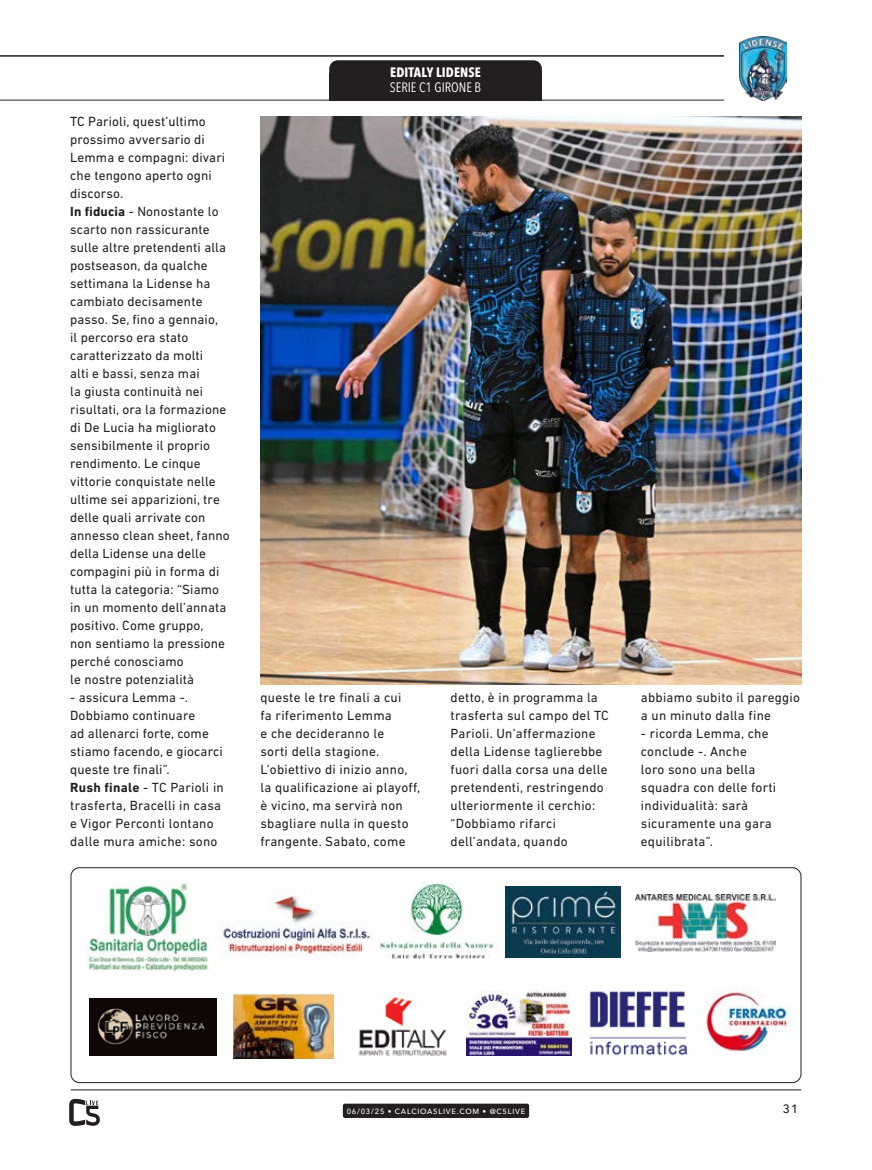
<style>
.page{position:relative;width:872px;height:1170px;background:#fff}
.page>*{position:absolute;margin:0;border:0;box-sizing:border-box;transform-origin:0 0}
.t1{font:13.5px/18px "DIN Next LT Pro";letter-spacing:.01em;color:#231f20}
.t2{font:700 condensed 13.5px "Avenir Next LT Pro";letter-spacing:.01em;color:#fff}
.t3{font:condensed 13.5px "Avenir Next LT Pro";color:#fff}
.t4{font:500 12px "Avenir Next LT Pro";color:#231f20}
.t5{font:500 7.5px "Avenir Next LT Pro";letter-spacing:.1em;color:#fff}
.s1{font-weight:700}
</style>
<div class="page">
<hr style="left:0;top:100px;width:724px;height:1px;background:#231f20">
<hr style="left:0;top:55px;width:769px;height:2px;background:#231f20">
<div style="left:329px;top:60px;width:213px;height:29px;background:#231f20;border-radius:9px"></div>
<div style="left:329px;top:73px;width:213px;height:27px;background:#231f20"></div>
<div style="left:724px;top:36px;width:77px;height:64px;background:#fff"></div>
<img style="left:739px;top:36px;width:47px;height:64px">
<img style="left:506px;top:886px;width:115px;height:71px">
<img style="left:108px;top:882px;width:80px;height:53px">
<div style="left:71px;top:867px;width:730px;height:215px;border:1px solid #231f20;border-radius:9px"></div>
<img style="left:87px;top:938px;width:122px;height:34px">
<img style="left:220px;top:894px;width:152px;height:63px">
<img style="left:635px;top:894px;width:141px;height:57px">
<img style="left:379px;top:881px;width:115px;height:78px">
<img style="left:697px;top:989px;width:92px;height:65px">
<img style="left:467px;top:990px;width:105px;height:65px">
<img style="left:234px;top:994px;width:99px;height:63px">
<img style="left:358px;top:997px;width:89px;height:59px">
<img style="left:89px;top:998px;width:127px;height:57px">
<img style="left:589px;top:991px;width:99px;height:65px">
<img style="left:260px;top:117px;width:541px;height:568px">
<hr style="left:71px;top:1089px;width:730px;height:1px;background:#231f20">
<div style="left:343px;top:1103px;width:186px;height:14px;background:#231f20;border-radius:2px"></div>
<svg style="left:69px;top:1098px;width:31px;height:27px"></svg>
<p class="t2" style="left:390px;top:64px;width:92px">EDITALY LIDENSE</p>
<p class="t3" style="left:390px;top:79px;width:93px">SERIE C1 GIRONE B</p>
<p class="t1" style="left:70px;top:112px;width:161px">TC Parioli, quest’ultimo prossimo avversario di<br>Lemma e compagni: divari che tengono aperto ogni discorso.<br><span class="s1">In fiducia</span> - Nonostante lo scarto non rassicurante sulle altre pretendenti alla postseason, da qualche settimana la Lidense ha cambiato decisamente passo. Se, fino a gennaio,<br>il percorso era stato caratterizzato da molti<br>alti e bassi, senza mai<br>la giusta continuità nei risultati, ora la formazione di De Lucia ha migliorato sensibilmente il proprio rendimento. Le cinque vittorie conquistate nelle ultime sei apparizioni, tre delle quali arrivate con annesso clean sheet, fanno della Lidense una delle compagini più in forma di tutta la categoria: “Siamo in un momento dell’annata positivo. Come gruppo,<br>non sentiamo la pressione perché conosciamo<br>le nostre potenzialità</p>
<p class="t1" style="left:70px;top:688px;width:155px">- assicura Lemma -.<br>Dobbiamo continuare<br>ad allenarci forte, come stiamo facendo, e giocarci queste tre finali”.<br><span class="s1">Rush finale</span> - TC Parioli in trasferta, Bracelli in casa e Vigor Perconti lontano dalle mura amiche: sono</p>
<p class="t1" style="left:260px;top:688px;width:161px">queste le tre finali a cui<br>fa riferimento Lemma<br>e che decideranno le<br>sorti della stagione.<br>L’obiettivo di inizio anno, la qualificazione ai playoff, è vicino, ma servirà non sbagliare nulla in questo frangente. Sabato, come</p>
<p class="t1" style="left:450px;top:688px;width:160px">detto, è in programma la trasferta sul campo del TC<br>Parioli. Un’affermazione della Lidense taglierebbe fuori dalla corsa una delle pretendenti, restringendo ulteriormente il cerchio: “Dobbiamo rifarci dell’andata, quando</p>
<p class="t1" style="left:641px;top:688px;width:161px">abbiamo subito il pareggio a un minuto dalla fine</p>
<p class="t1" style="left:641px;top:724px;width:137px">- ricorda Lemma, che conclude -. Anche<br>loro sono una bella squadra con delle forti individualità: sarà sicuramente una gara equilibrata”.</p>
<p class="t5" style="left:347px;top:1106px;width:180px">06/03/25 • CALCIOA5LIVE.COM • @C5LIVE</p>
<p class="t4" style="left:782px;top:1101px;width:17px">31</p>
</div>
